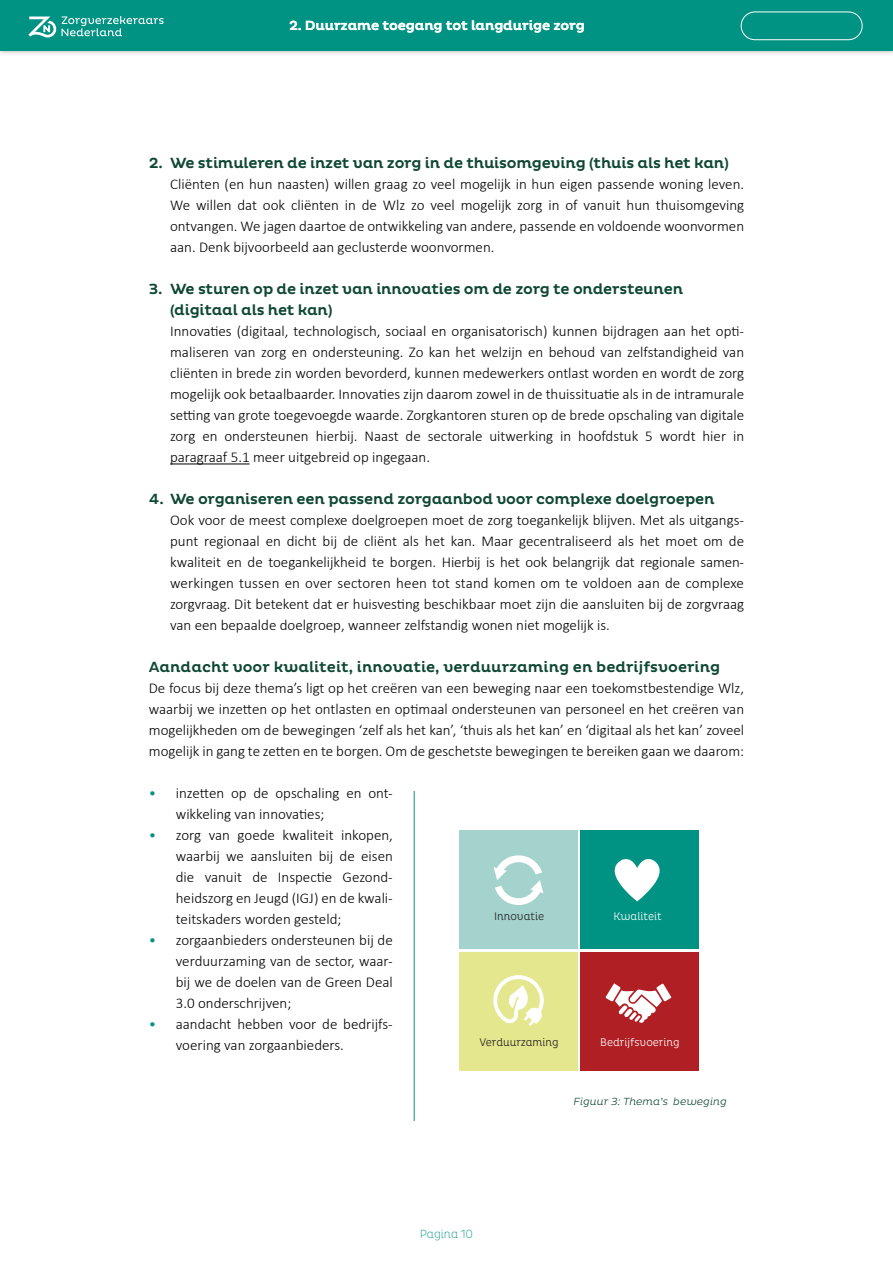
<style>
.page{position:relative;width:893px;height:1263px;background:#fff}
.page>*{position:absolute;margin:0;border:0;box-sizing:border-box;transform-origin:0 0}
.t1{font:300 15px/21px "Calibri";color:#000}
.t2{font:500 15px "Pluto";color:#0f4735}
.t3{font:500 13.5px "Pluto";letter-spacing:-.01em;color:#fff}
.t4{font:200 12px "Pluto Cond";color:#009383}
.t5{font:300 11.25px "Pluto Cond";color:#fff}
.t6{font:300 11.25px "Pluto Cond";color:#231f20}
.t7{font:italic 300 10.5px "Pluto";color:#0f4735}
.s1{font-family:"Pluto";font-weight:500;color:#0f4735}
.s2{color:#009383}
</style>
<div class="page">
<div style="left:0;top:0;width:893px;height:56px;background:#000;opacity:.4"></div>
<div style="left:0;top:0;width:893px;height:50px;background:#009383"></div>
<div style="left:741px;top:12px;width:121px;height:28px;border:1px solid #fff;border-radius:14px"></div>
<svg style="left:28px;top:16px;width:136px;height:21px"></svg>
<div style="left:459px;top:830px;width:119px;height:118px;background:#a3d3cc"></div>
<div style="left:581px;top:830px;width:118px;height:118px;background:#009383"></div>
<div style="left:459px;top:952px;width:119px;height:118px;background:#e4e78d"></div>
<div style="left:581px;top:952px;width:118px;height:118px;background:#b01f24"></div>
<svg style="left:614px;top:859px;width:46px;height:42px"></svg>
<svg style="left:606px;top:983px;width:65px;height:40px"></svg>
<svg style="left:493px;top:975px;width:51px;height:51px"></svg>
<svg style="left:494px;top:855px;width:49px;height:50px"></svg>
<hr style="left:414px;top:791px;width:1px;height:330px;background:#009383">
<hr style="left:170px;top:464px;width:80px;height:1px;background:#000">
<p class="t3" style="left:289px;top:18px;width:297px">2. Duurzame toegang tot langdurige zorg</p>
<p class="t1" style="left:170px;top:152px;width:576px;text-indent:-21px"><span class="s1">2. We stimuleren de inzet van zorg in de thuisomgeving (thuis als het kan)<br></span>Cliënten (en hun naasten) willen graag zo veel mogelijk in hun eigen passende woning leven.<br>We willen dat ook cliënten in de Wlz zo veel mogelijk zorg in of vanuit hun thuisomgeving ontvangen. We jagen daartoe de ontwikkeling van andere, passende en voldoende woonvormen aan. Denk bijvoorbeeld aan geclusterde woonvormen.</p>
<p class="t1" style="left:170px;top:278px;width:576px;text-indent:-21px"><span class="s1">3. We sturen op de inzet van innovaties om de zorg te ondersteunen (digitaal als het kan)<br></span>Innovaties (digitaal, technologisch, sociaal en organisatorisch) kunnen bijdragen aan het opti&shy;maliseren van zorg en ondersteuning. Zo kan het welzijn en behoud van zelfstandigheid van cliënten in brede zin worden bevorderd, kunnen medewerkers ontlast worden en wordt de zorg mogelijk ook betaalbaarder. Innovaties zijn daarom zowel in de thuissituatie als in de intramurale setting van grote toegevoegde waarde. Zorgkantoren sturen op de brede opschaling van digitale zorg en ondersteunen hierbij. Naast de sectorale uitwerking in hoofdstuk 5 wordt hier in paragraaf 5.1 meer uitgebreid op ingegaan.</p>
<p class="t1" style="left:170px;top:488px;width:576px;text-indent:-21px"><span class="s1">4. We organiseren een passend zorgaanbod voor complexe doelgroepen<br></span>Ook voor de meest complexe doelgroepen moet de zorg toegankelijk blijven. Met als uitgangs&shy;punt regionaal en dicht bij de cliënt als het kan. Maar gecentraliseerd als het moet om de kwaliteit en de toegankelijkheid te borgen. Hierbij is het ook belangrijk dat regionale samen&shy;werkingen tussen en over sectoren heen tot stand komen om te voldoen aan de complexe zorgvraag. Dit betekent dat er huisvesting beschikbaar moet zijn die aansluiten bij de zorgvraag van een bepaalde doelgroep, wanneer zelfstandig wonen niet mogelijk is.</p>
<p class="t2" style="left:149px;top:658px;width:573px">Aandacht voor kwaliteit, innovatie, verduurzaming en bedrijfsvoering</p>
<p class="t1" style="left:149px;top:677px;width:597px">De focus bij deze thema’s ligt op het creëren van een beweging naar een toekomstbestendige Wlz, waarbij we inzetten op het ontlasten en optimaal ondersteunen van personeel en het creëren van</p>
<p class="t1" style="left:149px;top:719px;width:597px">mogelijkheden om de bewegingen ‘zelf als het kan’, ‘thuis als het kan’ en ‘digitaal als het kan’ zoveel</p>
<p class="t1" style="left:149px;top:740px;width:597px">mogelijk in gang te zetten en te borgen. Om de geschetste bewegingen te bereiken gaan we daarom:</p>
<p class="t1" style="left:176px;top:782px;width:219px;text-indent:-27px"><span class="s2">•</span> inzetten op de opschaling en ont&shy;wikkeling van innovaties;</p>
<p class="t1" style="left:176px;top:824px;width:219px;text-align:justify;text-indent:-27px"><span class="s2">•</span> zorg van goede kwaliteit inkopen, waarbij we aansluiten bij de eisen die vanuit de Inspectie Gezond&shy;heidszorg en Jeugd (IGJ) en de kwali&shy;teitskaders worden gesteld;</p>
<p class="t1" style="left:176px;top:929px;width:219px;text-align:justify;text-indent:-27px"><span class="s2">•</span> zorgaanbieders ondersteunen bij de verduurzaming van de sector, waar&shy;bij we de doelen van de Green Deal</p>
<p class="t1" style="left:176px;top:992px;width:117px">3.0 onderschrijven;</p>
<p class="t1" style="left:176px;top:1013px;width:219px;text-indent:-27px"><span class="s2">•</span> aandacht hebben voor de bedrijfs&shy;voering van zorgaanbieders.</p>
<p class="t6" style="left:494px;top:910px;width:51px">Innovatie</p>
<p class="t5" style="left:613px;top:910px;width:50px">Kwaliteit</p>
<p class="t6" style="left:480px;top:1035px;width:81px">Verduurzaming</p>
<p class="t5" style="left:600px;top:1035px;width:81px">Bedrijfsvoering</p>
<p class="t4" style="left:420px;top:1227px;width:55px">Pagina 10</p>
<p class="t7" style="left:573px;top:1096px;width:155px">Figuur 3: Thema’s beweging</p>
</div>
